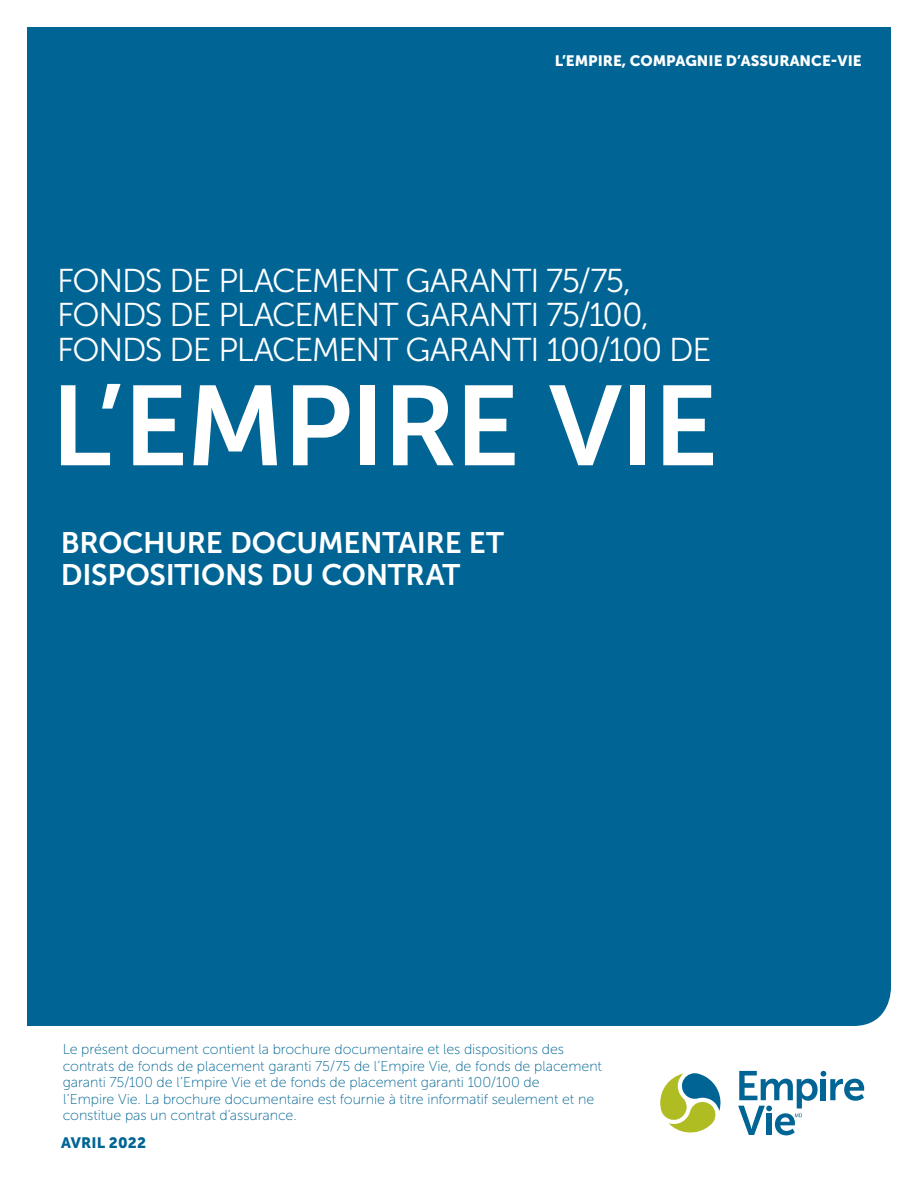
<style>
.page{position:relative;width:918px;height:1188px;background:#fff}
.page>*{position:absolute;margin:0;border:0;box-sizing:border-box;transform-origin:0 0}
.Heading_1_cover{font:112.65px "Museo Sans 700";letter-spacing:-.02em;color:#fff}
.Heading_1_cover-2{font:33px "Museo Sans 300";letter-spacing:-.04em;color:#fff}
.EL_Heading_3_Cover{font:29.55px/32.1px "Museo Sans 700";letter-spacing:-.01em;color:#fff}
.EL_Body_Text_-_10_pt{font:15px "Museo Sans 900";color:#fff}
.EL_Body_Text_-_10_pt-2{font:15px "Museo Sans 900";letter-spacing:.01em;color:#006594}
.EL_Footnote_Cover{font:14.25px/16.5px "Museo Sans 100";letter-spacing:-.005em;color:#006594}
</style>
<div class="page">
<div style="left:27px;top:27px;width:864px;height:999px;background:#006594"></div>
<svg style="left:660px;top:1073px;width:61px;height:60px"></svg>
<svg style="left:738px;top:1071px;width:126px;height:64px"></svg>
<p class="EL_Body_Text_-_10_pt" style="left:555px;top:52px;width:308px">L’EMPIRE, COMPAGNIE D’ASSURANCE-VIE</p>
<h1 class="Heading_1_cover-2" style="left:57px;top:263px;width:575px">FONDS DE PLACEMENT GARANTI 75/75,</h1>
<p class="Heading_1_cover-2" style="left:57px;top:297px;width:593px">FONDS DE PLACEMENT GARANTI 75/100,</p>
<p class="Heading_1_cover-2" style="left:57px;top:332px;width:655px">FONDS DE PLACEMENT GARANTI 100/100 DE</p>
<h1 class="Heading_1_cover" style="left:51px;top:364px;width:669px">L’EMPIRE VIE</h1>
<h2 class="EL_Heading_3_Cover" style="left:61px;top:526px;width:445px">BROCHURE DOCUMENTAIRE ET<br>DISPOSITIONS DU CONTRAT</h2>
<p class="EL_Footnote_Cover" style="left:63px;top:1041px;width:541px">Le présent document contient la brochure documentaire et les dispositions des contrats de fonds de placement garanti 75/75 de l’Empire Vie, de fonds de placement garanti 75/100 de l’Empire Vie et de fonds de placement garanti 100/100 de<br>l’Empire Vie. La brochure documentaire est fournie à titre informatif seulement et ne constitue pas un contrat d’assurance.</p>
<p class="EL_Body_Text_-_10_pt-2" style="left:61px;top:1134px;width:86px">AVRIL 2022</p>
</div>
